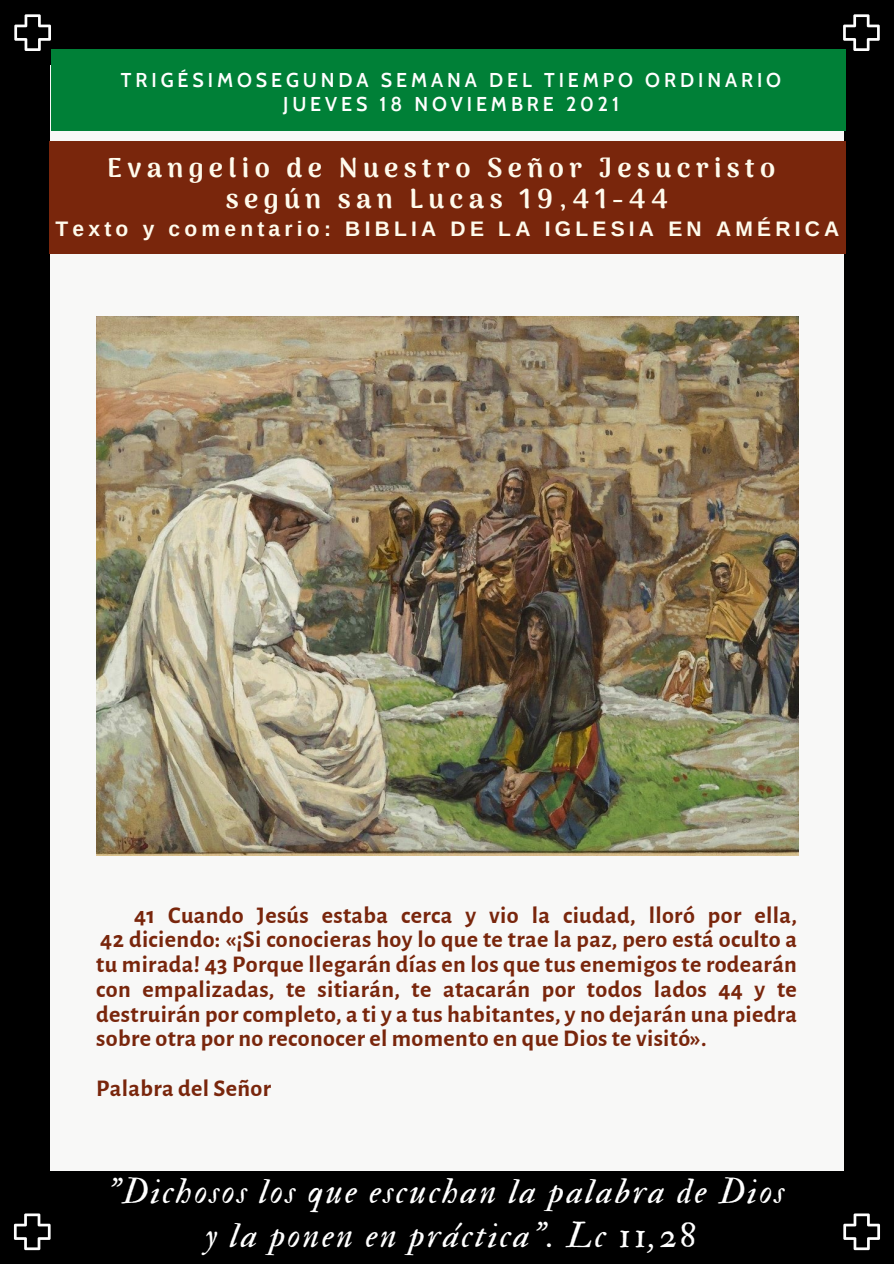
<style>
.page{position:relative;width:894px;height:1264px;background:#fff}
.page>*{position:absolute;margin:0;border:0;box-sizing:border-box;transform-origin:0 0}
.t1{font:35.25px "IM FELL Double Pica Italic";letter-spacing:.075em;color:#fff}
.t2{font:900 27.15px "Arima Madurai";letter-spacing:.2em;color:#fffbed}
.t3{font:700 24px/24.8px "Alegreya Sans";letter-spacing:.015em;color:#79260c;text-align:justify}
.t4{font:700 21px "Arimo";letter-spacing:.2em;color:#fffbed}
.t5{font:600 19.5px "Cabin";letter-spacing:.2em;color:#fff}
</style>
<div class="page">
<div style="left:0;top:0;width:893px;height:1263px;background:#000"></div>
<div style="left:51px;top:65px;width:792px;height:1105px;background:#f8f8f7"></div>
<div style="left:51px;top:50px;width:794px;height:81px;background:#008037"></div>
<svg style="left:842px;top:14px;width:37px;height:37px"></svg>
<svg style="left:843px;top:1213px;width:36px;height:37px"></svg>
<svg style="left:14px;top:1213px;width:37px;height:37px"></svg>
<svg style="left:14px;top:14px;width:37px;height:37px"></svg>
<div style="left:49px;top:141px;width:796px;height:113px;background:#79260c"></div>
<img style="left:96px;top:317px;width:702px;height:538px">
<p class="t5" style="left:121px;top:68px;width:661px">TRIGÉSIMOSEGUNDA SEMANA DEL TIEMPO ORDINARIO</p>
<p class="t5" style="left:283px;top:92px;width:337px">JUEVES 18 NOVIEMBRE 2021</p>
<p class="t2" style="left:107px;top:151px;width:669px">Evangelio de Nuestro Señor Jesucristo</p>
<p class="t2" style="left:226px;top:183px;width:443px">según san Lucas 19,41-44</p>
<p class="t4" style="left:55px;top:217px;width:785px">Texto y comentario: BIBLIA DE LA IGLESIA EN AMÉRICA</p>
<p class="t3" style="left:96px;top:903px;width:702px;text-indent:38px">41 Cuando Jesús estaba cerca y vio la ciudad, lloró por ella, 42 diciendo: «¡Si conocieras hoy lo que te trae la paz, pero está oculto a tu mirada! 43 Porque llegarán días en los que tus enemigos te rodearán con empalizadas, te sitiarán, te atacarán por todos lados 44 y te destruirán por completo, a ti y a tus habitantes, y no dejarán una piedra sobre otra por no reconocer el momento en que Dios te visitó».</p>
<p class="t3" style="left:96px;top:1076px;width:176px">Palabra del Señor</p>
<p class="t1" style="left:107px;top:1170px;width:678px">"Dichosos los que escuchan la palabra de Dios</p>
<p class="t1" style="left:205px;top:1214px;width:492px">y la ponen en práctica". Lc 11,28</p>
</div>
